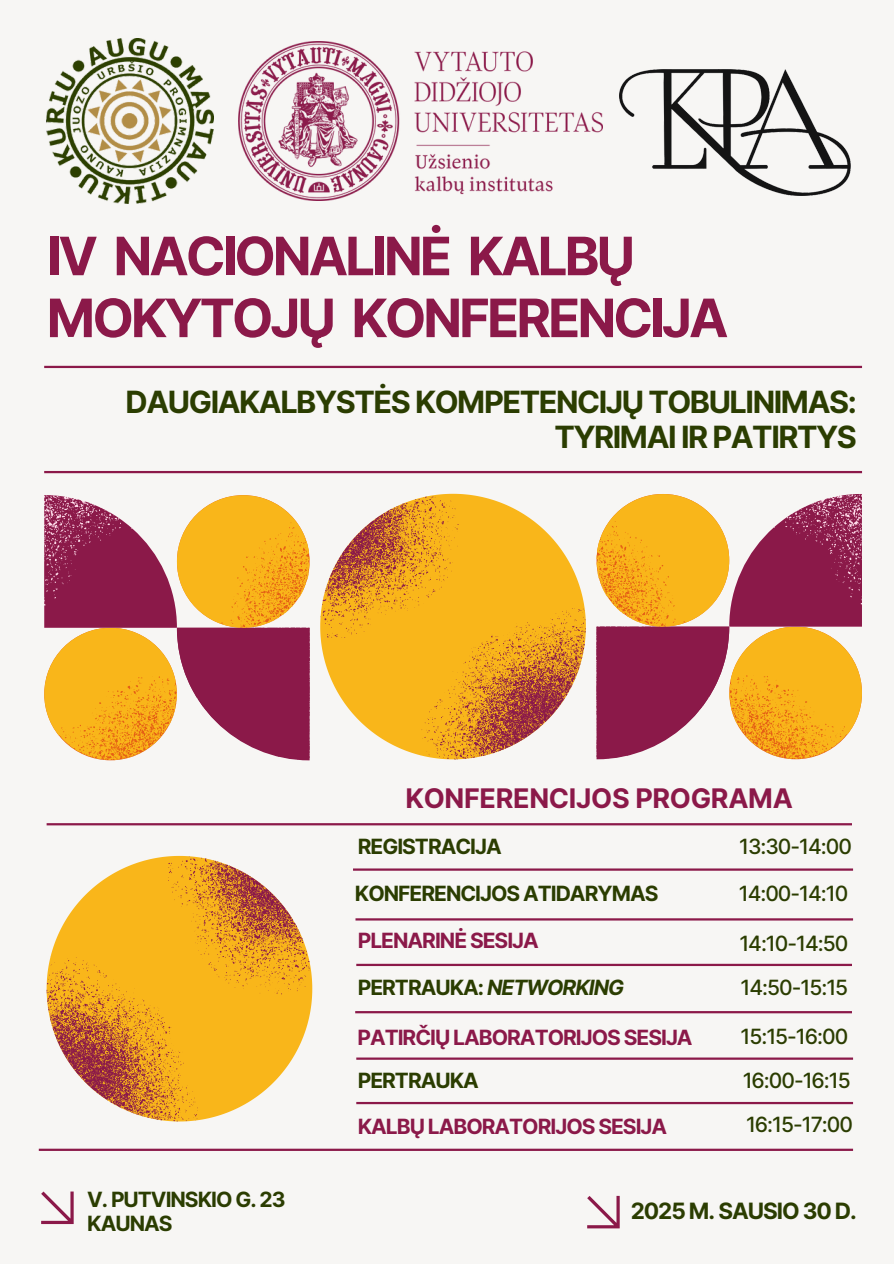
<style>
.page{position:relative;width:894px;height:1264px;background:#fff}
.page>*{position:absolute;margin:0;border:0;box-sizing:border-box;transform-origin:0 0}
.t1{font:700 52.95px/61.8px "Inter";letter-spacing:-.06em;color:#8b1949}
.t2{font:700 30.6px/35.1px "Inter";letter-spacing:-.045em;color:#2b3d01;text-align:right}
.t3{font:700 27px "Inter";letter-spacing:-.01em;color:#8b1949}
.t4{font:700 22.5px "Inter";letter-spacing:-.045em;color:#2b3d01}
.t5{font:700 21px/24.8px "Inter";letter-spacing:-.05em;color:#2b3d01}
.t6{font:500 21px "Inter";letter-spacing:-.045em;color:#2b3d01}
.t7{font:700 21px "Inter";letter-spacing:-.045em;color:#8b1949}
.s1{font-style:italic}
</style>
<div class="page">
<div style="left:0;top:0;width:893px;height:1263px;background:#f7f6f4"></div>
<svg style="left:41px;top:1191px;width:33px;height:32px"></svg>
<hr style="left:355px;top:918px;width:497px;height:2px;background:#8b1949">
<hr style="left:47px;top:823px;width:804px;height:2px;background:#8b1949">
<hr style="left:356px;top:963px;width:495px;height:3px;background:#8b1949">
<hr style="left:39px;top:1148px;width:813px;height:2px;background:#8b1949">
<hr style="left:44px;top:471px;width:817px;height:2px;background:#8b1949">
<hr style="left:44px;top:366px;width:817px;height:2px;background:#8b1949">
<hr style="left:355px;top:1011px;width:496px;height:2px;background:#8b1949">
<svg style="left:587px;top:1195px;width:32px;height:33px"></svg>
<svg style="left:44px;top:495px;width:266px;height:265px"></svg>
<svg style="left:596px;top:494px;width:265px;height:265px"></svg>
<img style="left:47px;top:38px;width:166px;height:166px">
<img style="left:239px;top:41px;width:363px;height:160px">
<svg style="left:47px;top:856px;width:262px;height:265px;fill:#f9b61a"></svg>
<img style="left:619px;top:69px;width:231px;height:126px">
<svg style="left:320px;top:496px;width:265px;height:263px;fill:#f9b61a"></svg>
<hr style="left:353px;top:868px;width:499px;height:2px;background:#8b1949">
<hr style="left:356px;top:1057px;width:496px;height:2px;background:#8b1949">
<hr style="left:356px;top:1101px;width:496px;height:3px;background:#8b1949">
<p class="t1" style="left:47px;top:225px;width:683px">IV NACIONALINĖ KALBŲ<br>MOKYTOJŲ KONFERENCIJA</p>
<p class="t2" style="left:126px;top:385px;width:732px">DAUGIAKALBYSTĖS KOMPETENCIJŲ TOBULINIMAS:<br>TYRIMAI IR PATIRTYS</p>
<p class="t3" style="left:405px;top:781px;width:389px">KONFERENCIJOS PROGRAMA</p>
<h1 class="t5" style="left:357px;top:833px;width:145px">REGISTRACIJA</h1>
<p class="t6" style="left:738px;top:833px;width:114px">13:30-14:00</p>
<p class="t5" style="left:355px;top:881px;width:305px">KONFERENCIJOS ATIDARYMAS</p>
<p class="t6" style="left:738px;top:880px;width:111px">14:00-14:10</p>
<p class="t7" style="left:357px;top:927px;width:183px">PLENARINĖ SESIJA</p>
<p class="t5" style="left:357px;top:975px;width:268px">PERTRAUKA: <span class="s1">NETWORKING</span></p>
<h2 class="t7" style="left:357px;top:1024px;width:336px">PATIRČIŲ LABORATORIJOS SESIJA</h2>
<p class="t6" style="left:739px;top:930px;width:110px">14:10-14:50</p>
<p class="t6" style="left:740px;top:975px;width:109px">14:50-15:15</p>
<h3 class="t6" style="left:740px;top:1023px;width:109px">15:15-16:00</h3>
<p class="t5" style="left:357px;top:1068px;width:123px">PERTRAUKA</p>
<p class="t6" style="left:742px;top:1067px;width:110px">16:00-16:15</p>
<p class="t5" style="left:87px;top:1186px;width:200px">V. PUTVINSKIO G. 23<br>KAUNAS</p>
<p class="t7" style="left:357px;top:1113px;width:311px">KALBŲ LABORATORIJOS SESIJA</p>
<p class="t6" style="left:745px;top:1112px;width:108px">16:15-17:00</p>
<p class="t4" style="left:630px;top:1197px;width:227px">2025 M. SAUSIO 30 D.</p>
</div>
